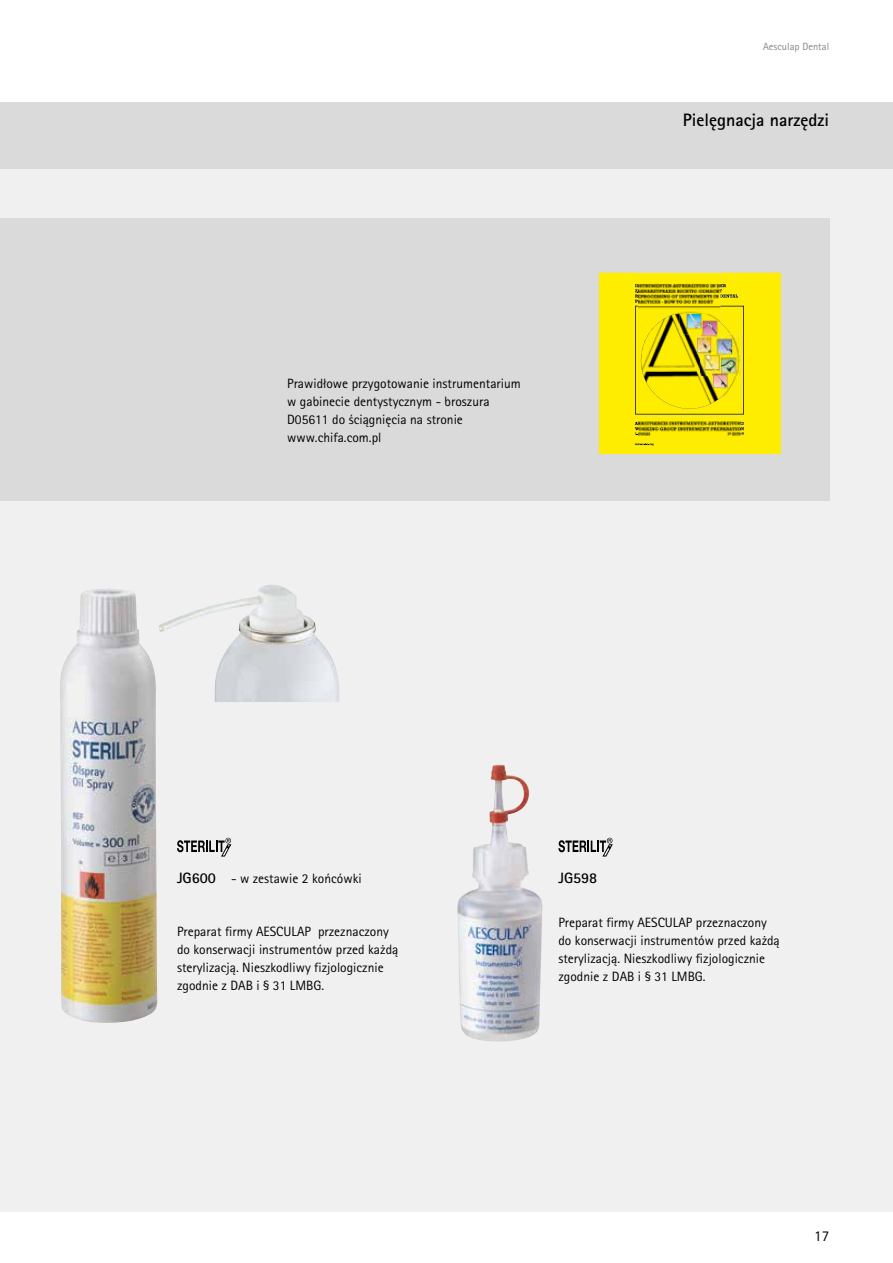
<style>
.page{position:relative;width:893px;height:1263px;background:#fff}
.page>*{position:absolute;margin:0;border:0;box-sizing:border-box;transform-origin:0 0}
.t1{font:700 18px "Rotis Sans Serif Pro";color:#000}
.t2{font:700 15px "Rotis Sans Serif Pro";color:#000}
.t3{font:15px "Rotis Sans Serif Pro";color:#000}
.t4{font:13.5px/18px "Rotis Sans Serif Pro";color:#000}
.t5{font:10.5px "Rotis Sans Serif Pro";color:#878787}
.s1{font-weight:700;font-size:15px}
</style>
<div class="page">
<div style="left:0;top:168px;width:893px;height:1044px;background:#f0f0f0"></div>
<div style="left:0;top:102px;width:893px;height:66px;background:#dadada"></div>
<div style="left:0;top:219px;width:829px;height:282px;background:#dadada"></div>
<svg style="left:599px;top:273px;width:181px;height:180px;background:#e9d809"></svg>
<img style="left:457px;top:765px;width:85px;height:276px">
<svg style="left:177px;top:838px;width:54px;height:18px"></svg>
<svg style="left:558px;top:838px;width:54px;height:18px"></svg>
<img style="left:60px;top:588px;width:97px;height:435px">
<img style="left:159px;top:585px;width:180px;height:117px">
<p class="t4" style="left:287px;top:375px;width:235px">Prawidłowe przygotowanie instrumentarium w gabinecie dentystycznym - broszura D05611 do ściągnięcia na stronie www.chifa.com.pl</p>
<p class="t5" style="left:763px;top:40px;width:68px">Aesculap Dental</p>
<h1 class="t1" style="left:683px;top:109px;width:148px">Pielęgnacja narzędzi</h1>
<p class="t4" style="left:177px;top:869px;width:186px"><span class="s1">JG600</span> - w zestawie 2 końcówki</p>
<p class="t4" style="left:177px;top:922px;width:87px">Preparat firmy AESCULAP</p>
<p class="t4" style="left:177px;top:922px;width:223px;text-indent:141px">przeznaczony do konserwacji instrumentów przed każdą sterylizacją. N ieszkodliwy fizjologicznie zgodnie z DAB i § 31 LM BG.</p>
<p class="t2" style="left:558px;top:868px;width:40px">JG598</p>
<p class="t4" style="left:558px;top:914px;width:87px">Preparat firmy AESCULAP</p>
<p class="t4" style="left:558px;top:914px;width:223px;text-indent:137px">przeznaczony do konserwacji instrumentów przed każdą sterylizacją. N ieszkodliwy fizjologicznie zgodnie z DAB i § 31 LM BG.</p>
<p class="t3" style="left:814px;top:1227px;width:16px">17</p>
</div>
